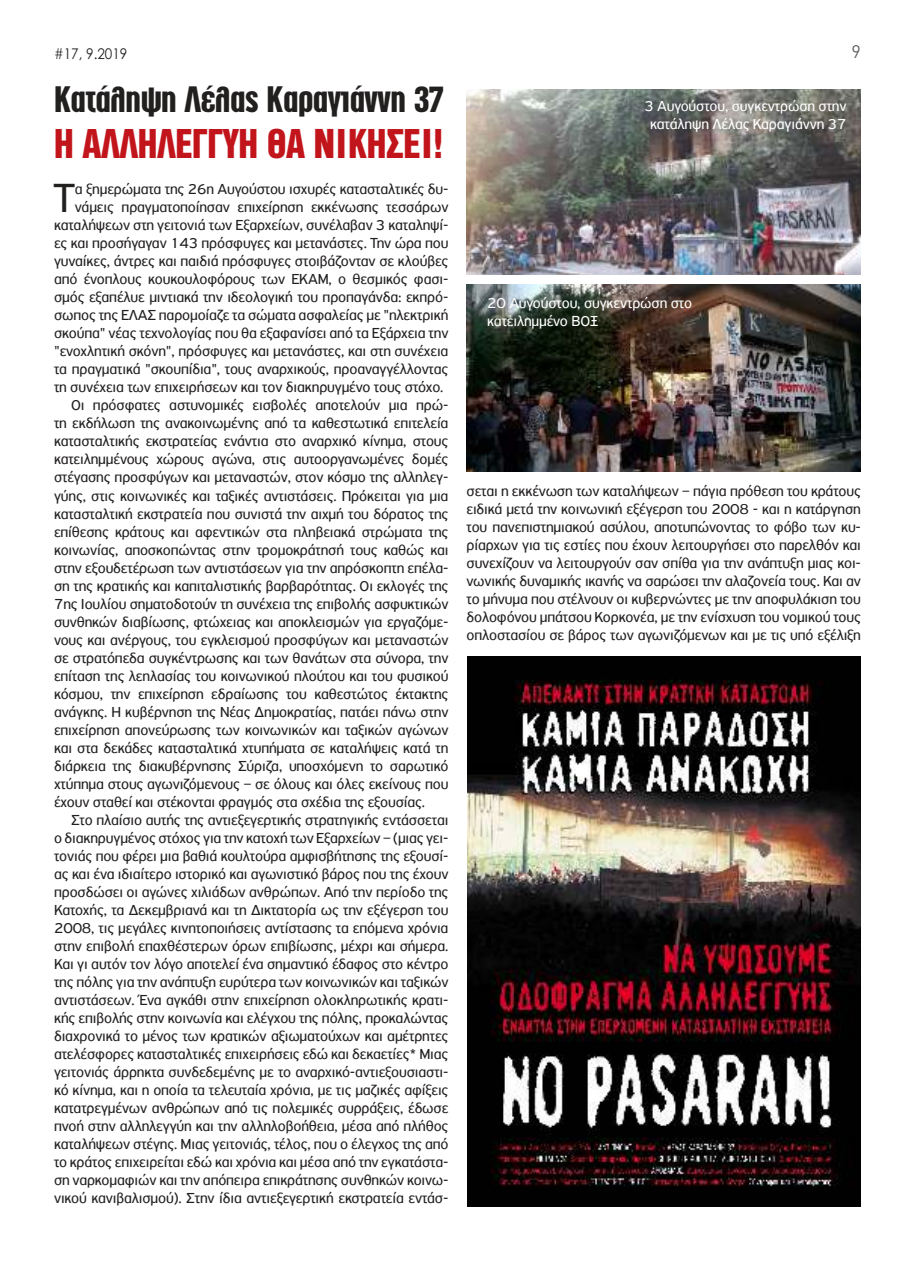
<style>
.page{position:relative;width:915px;height:1276px;background:#fff}
.page>*{position:absolute;margin:0;border:0;box-sizing:border-box;transform-origin:0 0}
.t1{font:42.9px "PF Highway Sans Pro";color:#221f1f}
.t2{font:39px "pf diesel Alterego";letter-spacing:-.01em;color:#c2141b}
.t3{font:34.5px "pf diesel Alterego";letter-spacing:-.01em;color:#221f1f}
.t4{font:18px "DIN";color:#626366}
.t5{font:15.3px/18px "PF Highway Sans Pro";letter-spacing:-.01em;color:#221f1f;text-align:justify}
.t6{font:15.3px/18px "PF Highway Sans Pro";letter-spacing:-.01em;color:#fff;text-align:center}
.t7{font:15px "DIN";color:#626366}
.t8{font:14.7px "Century Gothic";color:#221f1f;scale:.92 1}
</style>
<div class="page">
<img style="left:467px;top:656px;width:393px;height:550px">
<img style="left:466px;top:89px;width:394px;height:185px">
<img style="left:466px;top:285px;width:394px;height:186px">
<p class="t7" style="left:54px;top:45px;width:70px">#3, 6.2016</p>
<p class="t4" style="left:851px;top:41px;width:11px">9</p>
<h3 class="t3" style="left:54px;top:78px;width:391px">Κατάληψη Λέλας Καραγιάννη 37</h3>
<h2 class="t2" style="left:54px;top:120px;width:390px">Η ΑΛΛΗΛΕΓΓΥΗ ΘΑ ΝΙΚΗΣΕΙ!</h2>
<h1 class="t1" style="left:53px;top:173px;width:24px">Τ</h1>
<p class="t5" style="left:75px;top:180px;width:375px">α ξημερώματα της 26η Αυγούστου ισχυρές κατασταλτικές δυ-</p>
<p class="t8" style="left:54px;top:48px;width:81px">#17, 9.2019</p>
<p class="t6" style="left:644px;top:97px;width:204px">3 Αυγούστου, συγκεντρώση στην κατάληψη Λέλας Καραγιάννη 37</p>
<p class="t5" style="left:75px;top:198px;width:375px">νάμεις πραγματοποίησαν επιχείρηση εκκένωσης τεσσάρων</p>
<p class="t5" style="left:54px;top:216px;width:396px">καταλήψεων στη γειτονιά των Εξαρχείων, συνέλαβαν 3 καταληψί-</p>
<p class="t5" style="left:54px;top:234px;width:396px">ες και προσήγαγαν 143 πρόσφυγες και μετανάστες. Την ώρα που</p>
<p class="t5" style="left:54px;top:252px;width:396px">γυναίκες, άντρες και παιδιά πρόσφυγες στοιβάζονταν σε κλούβες</p>
<p class="t5" style="left:54px;top:270px;width:396px">από ένοπλους κουκουλοφόρους των ΕΚΑΜ, ο θεσμικός φασι-</p>
<p class="t5" style="left:54px;top:288px;width:396px">σμός εξαπέλυε μιντιακά την ιδεολογική του προπαγάνδα: εκπρό-</p>
<p class="t5" style="left:54px;top:306px;width:396px">σωπος της ΕΛΑΣ παρομοίαζε τα σώματα ασφαλείας με "ηλεκτρική</p>
<p class="t5" style="left:54px;top:324px;width:396px">σκούπα" νέας τεχνολογίας που θα εξαφανίσει από τα Εξάρχεια την</p>
<p class="t5" style="left:54px;top:342px;width:396px">"ενοχλητική σκόνη", πρόσφυγες και μετανάστες, και στη συνέχεια</p>
<p class="t5" style="left:54px;top:360px;width:396px">τα πραγματικά "σκουπίδια", τους αναρχικούς, προαναγγέλλοντας</p>
<p class="t5" style="left:54px;top:378px;width:391px">τη συνέχεια των επιχειρήσεων και τον διακηρυγμένο τους στόχο.</p>
<p class="t5" style="left:71px;top:396px;width:379px">Οι πρόσφατες αστυνομικές εισβολές αποτελούν μια πρώ-</p>
<p class="t5" style="left:54px;top:414px;width:396px">τη εκδήλωση της ανακοινωμένης από τα καθεστωτικά επιτελεία</p>
<p class="t5" style="left:54px;top:432px;width:396px">κατασταλτικής εκστρατείας ενάντια στο αναρχικό κίνημα, στους</p>
<p class="t5" style="left:54px;top:450px;width:396px">κατειλημμένους χώρους αγώνα, στις αυτοοργανωμένες δομές</p>
<p class="t5" style="left:54px;top:468px;width:396px">στέγασης προσφύγων και μεταναστών, στον κόσμο της αλληλεγ-</p>
<p class="t5" style="left:54px;top:486px;width:396px">γύης, στις κοινωνικές και ταξικές αντιστάσεις. Πρόκειται για μια</p>
<p class="t5" style="left:54px;top:504px;width:396px">κατασταλτική εκστρατεία που συνιστά την αιχμή του δόρατος της</p>
<p class="t5" style="left:54px;top:522px;width:396px">επίθεσης κράτους και αφεντικών στα πληβειακά στρώματα της</p>
<p class="t5" style="left:54px;top:540px;width:396px">κοινωνίας, αποσκοπώντας στην τρομοκράτησή τους καθώς και</p>
<p class="t5" style="left:54px;top:558px;width:396px">στην εξουδετέρωση των αντιστάσεων για την απρόσκοπτη επέλα-</p>
<p class="t5" style="left:54px;top:576px;width:396px">ση της κρατικής και καπιταλιστικής βαρβαρότητας. Οι εκλογές της</p>
<p class="t5" style="left:54px;top:594px;width:396px">7ης Ιουλίου σηματοδοτούν τη συνέχεια της επιβολής ασφυκτικών</p>
<p class="t5" style="left:54px;top:612px;width:396px">συνθηκών διαβίωσης, φτώχειας και αποκλεισμών για εργαζόμε-</p>
<p class="t5" style="left:54px;top:630px;width:396px">νους και ανέργους, του εγκλεισμού προσφύγων και μεταναστών</p>
<p class="t5" style="left:54px;top:648px;width:396px">σε στρατόπεδα συγκέντρωσης και των θανάτων στα σύνορα, την</p>
<p class="t5" style="left:54px;top:666px;width:396px">επίταση της λεηλασίας του κοινωνικού πλούτου και του φυσικού</p>
<p class="t5" style="left:54px;top:684px;width:396px">κόσμου, την επιχείρηση εδραίωσης του καθεστώτος έκτακτης</p>
<p class="t5" style="left:54px;top:702px;width:396px">ανάγκης. Η κυβέρνηση της Νέας Δημοκρατίας, πατάει πάνω στην</p>
<p class="t5" style="left:54px;top:720px;width:396px">επιχείρηση απονεύρωσης των κοινωνικών και ταξικών αγώνων</p>
<p class="t5" style="left:54px;top:738px;width:396px">και στα δεκάδες κατασταλτικά χτυπήματα σε καταλήψεις κατά τη</p>
<p class="t5" style="left:54px;top:756px;width:396px">διάρκεια της διακυβέρνησης Σύριζα, υποσχόμενη το σαρωτικό</p>
<p class="t5" style="left:54px;top:774px;width:396px">χτύπημα στους αγωνιζόμενους – σε όλους και όλες εκείνους που</p>
<p class="t5" style="left:54px;top:792px;width:372px">έχουν σταθεί και στέκονται φραγμός στα σχέδια της εξουσίας.</p>
<p class="t5" style="left:71px;top:810px;width:379px">Στο πλαίσιο αυτής της αντιεξεγερτικής στρατηγικής εντάσσεται</p>
<p class="t5" style="left:54px;top:828px;width:396px">ο διακηρυγμένος στόχος για την κατοχή των Εξαρχείων – (μιας γει-</p>
<p class="t5" style="left:54px;top:846px;width:396px">τονιάς που φέρει μια βαθιά κουλτούρα αμφισβήτησης της εξουσί-</p>
<p class="t5" style="left:54px;top:864px;width:396px">ας και ένα ιδιαίτερο ιστορικό και αγωνιστικό βάρος που της έχουν</p>
<p class="t5" style="left:54px;top:882px;width:396px">προσδώσει οι αγώνες χιλιάδων ανθρώπων. Από την περίοδο της</p>
<p class="t5" style="left:54px;top:900px;width:396px">Κατοχής, τα Δεκεμβριανά και τη Δικτατορία ως την εξέγερση του</p>
<p class="t5" style="left:54px;top:918px;width:396px">2008, τις μεγάλες κινητοποιήσεις αντίστασης τα επόμενα χρόνια</p>
<p class="t5" style="left:54px;top:936px;width:396px">στην επιβολή επαχθέστερων όρων επιβίωσης, μέχρι και σήμερα.</p>
<p class="t5" style="left:54px;top:954px;width:396px">Και γι αυτόν τον λόγο αποτελεί ένα σημαντικό έδαφος στο κέντρο</p>
<p class="t5" style="left:54px;top:972px;width:396px">της πόλης για την ανάπτυξη ευρύτερα των κοινωνικών και ταξικών</p>
<p class="t5" style="left:54px;top:990px;width:396px">αντιστάσεων. Ένα αγκάθι στην επιχείρηση ολοκληρωτικής κρατι-</p>
<p class="t5" style="left:54px;top:1008px;width:396px">κής επιβολής στην κοινωνία και ελέγχου της πόλης, προκαλώντας</p>
<p class="t5" style="left:54px;top:1026px;width:396px">διαχρονικά το μένος των κρατικών αξιωματούχων και αμέτρητες</p>
<p class="t5" style="left:54px;top:1044px;width:396px">ατελέσφορες κατασταλτικές επιχειρήσεις εδώ και δεκαετίες* Μιας</p>
<p class="t5" style="left:54px;top:1062px;width:396px">γειτονιάς άρρηκτα συνδεδεμένης με το αναρχικό-αντιεξουσιαστι-</p>
<p class="t5" style="left:54px;top:1080px;width:396px">κό κίνημα, και η οποία τα τελευταία χρόνια, με τις μαζικές αφίξεις</p>
<p class="t5" style="left:54px;top:1098px;width:396px">κατατρεγμένων ανθρώπων από τις πολεμικές συρράξεις, έδωσε</p>
<p class="t5" style="left:54px;top:1116px;width:396px">πνοή στην αλληλεγγύη και την αλληλοβοήθεια, μέσα από πλήθος</p>
<p class="t5" style="left:54px;top:1134px;width:396px">καταλήψεων στέγης. Μιας γειτονιάς, τέλος, που ο έλεγχος της από</p>
<p class="t5" style="left:54px;top:1152px;width:396px">το κράτος επιχειρείται εδώ και χρόνια και μέσα από την εγκατάστα-</p>
<p class="t5" style="left:54px;top:1170px;width:396px">ση ναρκομαφιών και την απόπειρα επικράτησης συνθηκών κοινω-</p>
<p class="t5" style="left:54px;top:1188px;width:396px">νικού κανιβαλισμού). Στην ίδια αντιεξεγερτική εκστρατεία εντάσ-</p>
<p class="t6" style="left:487px;top:294px;width:206px;text-align:left">20 Αυγούστου, συγκεντρώση στο κατειλημμένο ΒΟΞ</p>
<p class="t5" style="left:466px;top:481px;width:396px">σεται η εκκένωση των καταλήψεων – πάγια πρόθεση του κράτους ειδικά μετά την κοινωνική εξέγερση του 2008 - και η κατάργηση του πανεπιστημιακού ασύλου, αποτυπώνοντας το φόβο των κυ&shy;ρίαρχων για τις εστίες που έχουν λειτουργήσει στο παρελθόν και συνεχίζουν να λειτουργούν σαν σπίθα για την ανάπτυξη μιας κοι&shy;νωνικής δυναμικής ικανής να σαρώσει την αλαζονεία τους. Και αν το μήνυμα που στέλνουν οι κυβερνώντες με την αποφυλάκιση του δολοφόνου μπάτσου Κορκονέα, με την ενίσχυση του νομικού τους οπλοστασίου σε βάρος των αγωνιζόμενων και με τις υπό εξέλιξη</p>
</div>
